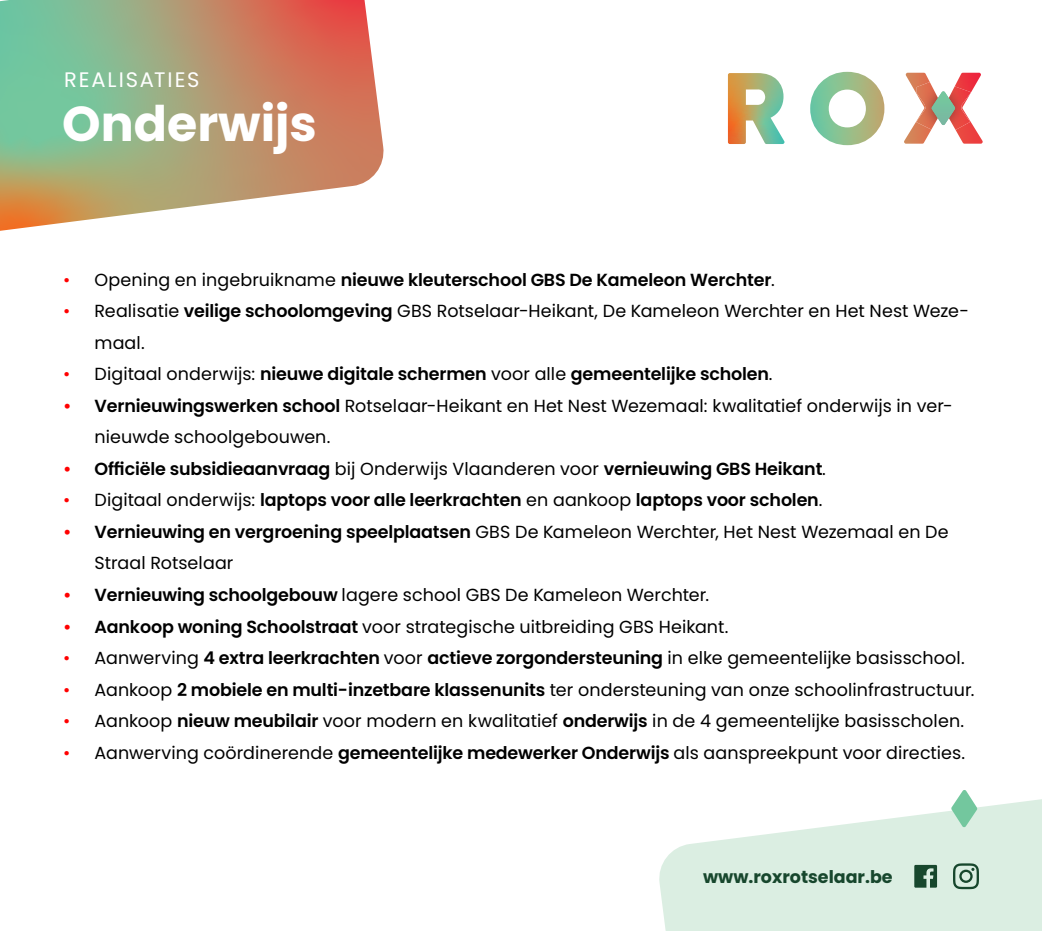
<style>
.page{position:relative;width:1042px;height:931px;background:#fff}
.page>*{position:absolute;margin:0;border:0;box-sizing:border-box;transform-origin:0 0}
.t1{font:700 49px "Poppins";color:#fff}
.t2{font:21px "Poppins";letter-spacing:.09em;color:#fff}
.t3{font:17.5px/31.5px "Poppins";letter-spacing:.005em;color:#000}
.t4{font:600 17.5px "Poppins";letter-spacing:-.01em;color:#000}
.t5{font:700 17.5px "Poppins";color:#17472d}
.s1{font-weight:400;color:#f00}
.s2{font-weight:400}
.s3{color:#f00}
.s4{font-weight:600}
.s5{font-weight:600;color:#f00}
</style>
<div class="page">
<svg style="left:728px;top:72px;width:254px;height:73px"></svg>
<svg style="left:659px;top:799px;width:383px;height:132px;fill:#dbeee2"></svg>
<svg style="left:951px;top:790px;width:26px;height:37px"></svg>
<svg style="left:914px;top:865px;width:23px;height:22px"></svg>
<svg style="left:953px;top:863px;width:26px;height:26px"></svg>
<svg style="left:0;top:0;width:384px;height:231px;background:#b6a785"></svg>
<p class="t2" style="left:64px;top:68px;width:137px">REALISATIES</p>
<h1 class="t1" style="left:62px;top:95px;width:256px">Onderwijs</h1>
<p class="t4" style="left:63px;top:270px;width:713px"><span class="s1">•</span> <span class="s2">Opening en ingebruikname</span> nieuwe kleuterschool GBS De Kameleon Werchter<span class="s2">.</span></p>
<p class="t3" style="left:95px;top:295px;width:876px;text-indent:-32px"><span class="s3">•</span> Realisatie <span class="s4">veilige schoolomgeving</span> GBS Rotselaar-Heikant, De Kameleon Werchter en Het Nest Weze&shy;maal.</p>
<p class="t4" style="left:63px;top:364px;width:711px"><span class="s1">•</span> <span class="s2">Digitaal onderwijs:</span> nieuwe digitale schermen <span class="s2">voor alle</span> gemeentelijke scholen<span class="s2">.</span></p>
<p class="t3" style="left:95px;top:390px;width:859px;text-indent:-32px"><span class="s5">•</span> <span class="s4">Vernieuwingswerken school</span> Rotselaar-Heikant en Het Nest Wezemaal: kwalitatief onderwijs in ver&shy;nieuwde schoolgebouwen.</p>
<p class="t4" style="left:63px;top:459px;width:764px"><span class="s3">•</span> Officiële subsidieaanvraag <span class="s2">bij Onderwijs Vlaanderen voor</span> vernieuwing GBS Heikant<span class="s2">.</span></p>
<p class="t4" style="left:63px;top:490px;width:761px"><span class="s1">•</span> <span class="s2">Digitaal onderwijs:</span> laptops voor alle leerkrachten <span class="s2">en aankoop</span> laptops voor scholen<span class="s2">.</span></p>
<p class="t3" style="left:95px;top:516px;width:855px;text-indent:-32px"><span class="s5">•</span> <span class="s4">Vernieuwing en vergroening speelplaatsen</span> GBS De Kameleon Werchter, Het Nest Wezemaal en De<br>Straal Rotselaar</p>
<p class="t3" style="left:63px;top:579px;width:648px"><span class="s5">•</span> <span class="s4">Vernieuwing schoolgebouw</span> lagere school GBS De Kameleon Werchter.</p>
<p class="t3" style="left:63px;top:610px;width:667px"><span class="s5">•</span> <span class="s4">Aankoop woning Schoolstraat</span> voor strategische uitbreiding GBS Heikant.</p>
<p class="t3" style="left:63px;top:642px;width:903px"><span class="s3">•</span> Aanwerving <span class="s4">4 extra leerkrachten</span> voor <span class="s4">actieve zorgondersteuning</span> in elke gemeentelijke basisschool.</p>
<p class="t3" style="left:63px;top:673px;width:913px"><span class="s3">•</span> Aankoop <span class="s4">2 mobiele en multi-inzetbare klassenunits</span> ter ondersteuning van onze schoolinfrastructuur.</p>
<p class="t3" style="left:63px;top:705px;width:903px"><span class="s3">•</span> Aankoop <span class="s4">nieuw meubilair</span> voor modern en kwalitatief <span class="s4">onderwijs</span> in de 4 gemeentelijke basisscholen.</p>
<p class="t3" style="left:63px;top:736px;width:903px"><span class="s3">•</span> Aanwerving coördinerende <span class="s4">gemeentelijke medewerker Onderwijs</span> als aanspreekpunt voor directies.</p>
<p class="t5" style="left:703px;top:867px;width:191px">www.roxrotselaar.be</p>
</div>
